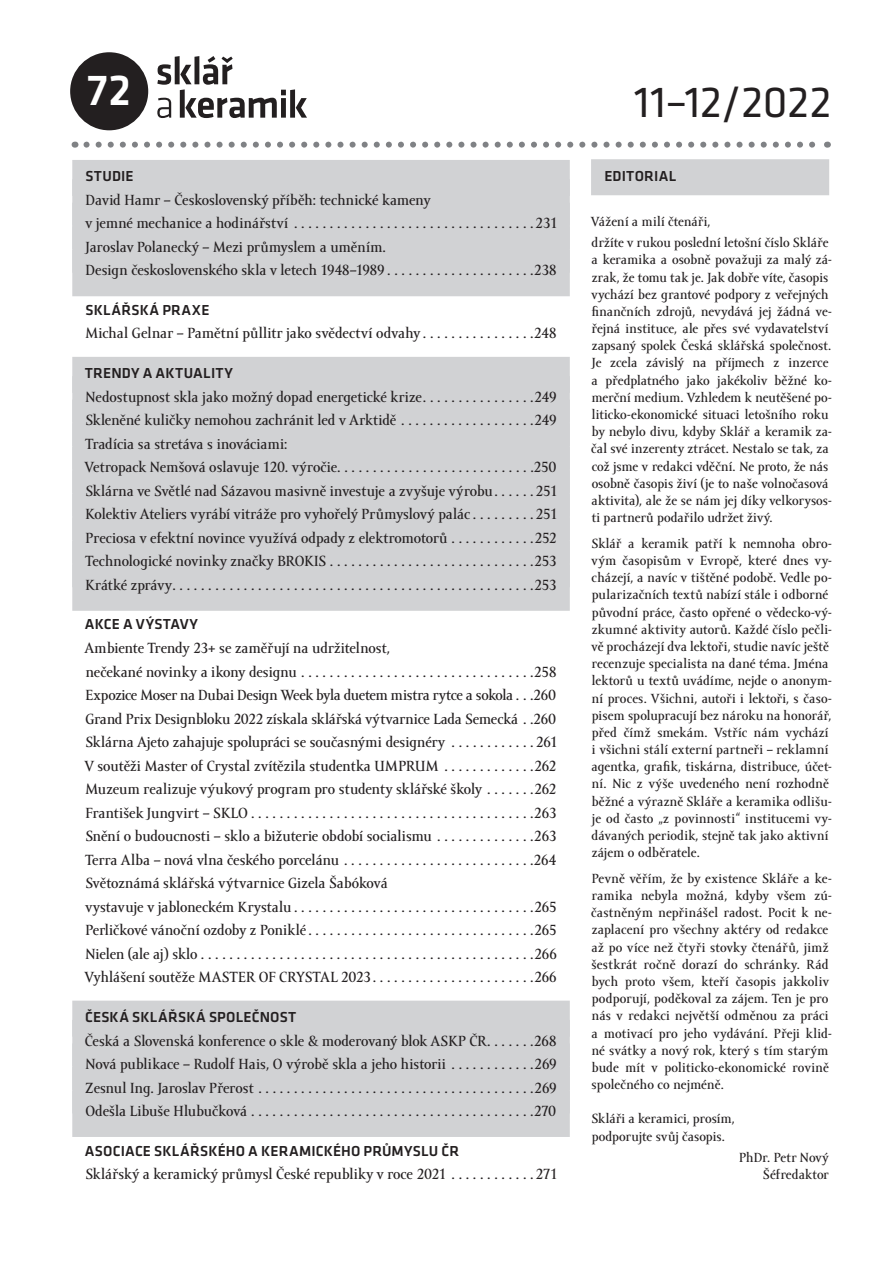
<style>
.page{position:relative;width:893px;height:1263px;background:#fff}
.page>*{position:absolute;margin:0;border:0;box-sizing:border-box;transform-origin:0 0}
.t1{font:45px "Klavika Basic";letter-spacing:-.005em;color:#231f20}
.t2{font:500 45px "Klavika Basic";color:#fff}
.t3{font:15px/23.5px "Amor Serif Text Pro";color:#231f20}
.t4{font:500 15px "Klavika Basic";letter-spacing:.015em;color:#231f20}
.t5{font:13.5px/17.2px "Amor Serif Text Pro";letter-spacing:.01em;color:#231f20}
</style>
<div class="page">
<div style="left:72px;top:160px;width:498px;height:36px;background:#d1d2d4"></div>
<div style="left:72px;top:179px;width:498px;height:47px;background:#d1d2d4"></div>
<div style="left:72px;top:226px;width:498px;height:47px;background:#d1d2d4"></div>
<div style="left:72px;top:250px;width:498px;height:46px;background:#d1d2d4"></div>
<div style="left:72px;top:357px;width:498px;height:36px;background:#d1d2d4"></div>
<div style="left:72px;top:376px;width:498px;height:47px;background:#d1d2d4"></div>
<div style="left:72px;top:423px;width:498px;height:47px;background:#d1d2d4"></div>
<div style="left:72px;top:470px;width:498px;height:47px;background:#d1d2d4"></div>
<div style="left:72px;top:517px;width:498px;height:47px;background:#d1d2d4"></div>
<div style="left:72px;top:564px;width:498px;height:47px;background:#d1d2d4"></div>
<div style="left:72px;top:1001px;width:498px;height:36px;background:#d1d2d4"></div>
<div style="left:72px;top:1020px;width:498px;height:46px;background:#d1d2d4"></div>
<div style="left:72px;top:1043px;width:498px;height:47px;background:#d1d2d4"></div>
<div style="left:72px;top:1090px;width:498px;height:47px;background:#d1d2d4"></div>
<div style="left:591px;top:159px;width:238px;height:36px;background:#d1d2d4"></div>
<svg style="left:86px;top:142px;width:730px;height:6px"></svg>
<svg style="left:157px;top:56px;width:150px;height:62px"></svg>
<div style="left:70px;top:52px;width:78px;height:78px;background:#231f20;border-radius:50%"></div>
<h1 class="t2" style="left:87px;top:73px;width:45px">72</h1>
<p class="t4" style="left:86px;top:170px;width:50px">STUDIE</p>
<p class="t3" style="left:85px;top:189px;width:473px">David Hamr – Československý příběh: technické kameny<br>v jemné mechanice a hodinářství . . . . . . . . . . . . . . . . . . . . . . . . . . . . . . . . . . 231<br>Jaroslav Polanecký – Mezi průmyslem a uměním.<br>Design československého skla v letech 1948–1989 . . . . . . . . . . . . . . . . . . . . .238</p>
<p class="t4" style="left:86px;top:304px;width:125px">SKLÁŘSKÁ PRAXE</p>
<p class="t3" style="left:85px;top:323px;width:473px">Michal Gelnar – Pamětní půllitr jako svědectví odvahy . . . . . . . . . . . . . . . .248</p>
<p class="t4" style="left:85px;top:367px;width:150px">TRENDY A AKTUALITY</p>
<p class="t3" style="left:85px;top:386px;width:474px">Nedostupnost skla jako možný dopad energetické krize . . . . . . . . . . . . . . . .249<br>Skleněné kuličky nemohou zachránit led v Arktidě . . . . . . . . . . . . . . . . . . .249<br>Tradícia sa stretáva s inováciami:<br>Vetropack Nemšová oslavuje 120. výročie. . . . . . . . . . . . . . . . . . . . . . . . . . . .250<br>Sklárna ve Světlé nad Sázavou masivně investuje a zvyšuje výrobu . . . . . . 251<br>Kolektiv Ateliers vyrábí vitráže pro vyhořelý Průmyslový palác . . . . . . . . . 251<br>Preciosa v efektní novince využívá odpady z elektromotorů . . . . . . . . . . . .252<br>Technologické novinky značky BROKIS . . . . . . . . . . . . . . . . . . . . . . . . . . . . .253<br>Krátké zprávy . . . . . . . . . . . . . . . . . . . . . . . . . . . . . . . . . . . . . . . . . . . . . . . . . . .253</p>
<p class="t4" style="left:85px;top:619px;width:115px">AKCE A VÝSTAVY</p>
<p class="t3" style="left:85px;top:637px;width:474px">Ambiente Trendy 23+ se zaměřují na udržitelnost,<br>nečekané novinky a ikony designu . . . . . . . . . . . . . . . . . . . . . . . . . . . . . . . . .258<br>Expozice Moser na Dubai Design Week byla duetem mistra rytce a sokola . . .260<br>Grand Prix Designbloku 2022 získala sklářská výtvarnice Lada Semecká . .260<br>Sklárna Ajeto zahajuje spolupráci se současnými designéry . . . . . . . . . . . . 261<br>V soutěži Master of Crystal zvítězila studentka UMPRUM . . . . . . . . . . . . .262<br>Muzeum realizuje výukový program pro studenty sklářské školy . . . . . . .262<br>František Jungvirt – SKLO . . . . . . . . . . . . . . . . . . . . . . . . . . . . . . . . . . . . . . . .263<br>Snění o budoucnosti – sklo a bižuterie období socialismu . . . . . . . . . . . . . .263<br>Terra Alba – nová vlna českého porcelánu . . . . . . . . . . . . . . . . . . . . . . . . . . .264<br>Světoznámá sklářská výtvarnice Gizela Šabóková<br>vystavuje v jabloneckém Krystalu . . . . . . . . . . . . . . . . . . . . . . . . . . . . . . . . . .265<br>Perličkové vánoční ozdoby z Poniklé . . . . . . . . . . . . . . . . . . . . . . . . . . . . . . . .265<br>Nielen (ale aj) sklo . . . . . . . . . . . . . . . . . . . . . . . . . . . . . . . . . . . . . . . . . . . . . . .266<br>Vyhlášení soutěže MASTER OF CRYSTAL 2023 . . . . . . . . . . . . . . . . . . . . . . .266</p>
<p class="t4" style="left:85px;top:1011px;width:213px">ČESKÁ SKLÁŘSKÁ SPOLEČNOST</p>
<p class="t3" style="left:85px;top:1030px;width:473px;text-align:justify">Česká a Slovenská konference o skle &amp; moderovaný blok ASKP ČR . . . . . . .268<br>Nová publikace – Rudolf Hais, O výrobě skla a jeho historii . . . . . . . . . . . .269<br>Zesnul Ing. Jaroslav Přerost . . . . . . . . . . . . . . . . . . . . . . . . . . . . . . . . . . . . . . .269<br>Odešla Libuše Hlubučková . . . . . . . . . . . . . . . . . . . . . . . . . . . . . . . . . . . . . . . .270</p>
<p class="t4" style="left:85px;top:1145px;width:376px">ASOCIACE SKLÁŘSKÉHO A KERAMICKÉHO PRŮMYSLU ČR</p>
<p class="t3" style="left:85px;top:1164px;width:474px">Sklářský a keramický průmysl České republiky v roce 2021 . . . . . . . . . . . . 271</p>
<h1 class="t1" style="left:634px;top:85px;width:199px">11–12/2022</h1>
<p class="t4" style="left:604px;top:170px;width:73px">EDITORIAL</p>
<p class="t5" style="left:591px;top:212px;width:239px;line-height:21.5px">Vážení a milí čtenáři,<br>držíte v rukou poslední letošní číslo Skláře</p>
<p class="t5" style="left:591px;top:252px;width:242px">a keramika a osobně považuji za malý zá&shy;zrak, že tomu tak je. Jak dobře víte, časopis vychází bez grantové podpory z veřejných finančních zdrojů, nevydává jej žádná ve&shy;řejná instituce, ale přes své vydavatelství zapsaný spolek Česká sklářská společnost.<br>Je zcela závislý na příjmech z inzerce a předplatného jako jakékoliv běžné ko&shy;merční medium. Vzhledem k neutěšené po&shy;liticko-ekonomické situaci letošního roku by nebylo divu, kdyby Sklář a keramik za&shy;čal své inzerenty ztrácet. Nestalo se tak, za což jsme v redakci vděční. Ne proto, že nás osobně časopis živí (je to naše volnočasová aktivita), ale že se nám jej díky velkorysos&shy;ti partnerů podařilo udržet živý.</p>
<p class="t5" style="left:591px;top:536px;width:242px">Sklář a keramik patří k nemnoha obro&shy;vým časopisům v Evropě, které dnes vy&shy;cházejí, a navíc v tištěné podobě. Vedle po&shy;pularizačních textů nabízí stále i odborné původní práce, často opřené o vědecko-vý&shy;zkumné aktivity autorů. Každé číslo pečli&shy;vě procházejí dva lektoři, studie navíc ještě recenzuje specialista na dané téma. Jména lektorů u textů uvádíme, nejde o anonym&shy;ní proces. Všichni, autoři i lektoři, s časo&shy;pisem spolupracují bez nároku na honorář, před čímž smekám. Vstříc nám vychází i všichni stálí externí partneři – reklamní agentka, grafik, tiskárna, distribuce, účet&shy;ní. Nic z výše uvedeného není rozhodně běžné a výrazně Skláře a keramika odlišu&shy;je od často „z povinnosti“ institucemi vy&shy;dávaných periodik, stejně tak jako aktivní zájem o odběratele.</p>
<p class="t5" style="left:591px;top:871px;width:242px">Pevně věřím, že by existence Skláře a ke&shy;ramika nebyla možná, kdyby všem zú&shy;častněným nepřinášel radost. Pocit k ne&shy;zaplacení pro všechny aktéry od redakce až po více než čtyři stovky čtenářů, jimž šestkrát ročně dorazí do schránky. Rád bych proto všem, kteří časopis jakkoliv podporují, poděkoval za zájem. Ten je pro nás v redakci největší odměnou za práci a motivací pro jeho vydávání. Přeji klid&shy;né svátky a nový rok, který s tím starým bude mít v politicko-ekonomické rovině společného co nejméně.</p>
<p class="t5" style="left:591px;top:1111px;width:145px">Skláři a keramici, prosím, podporujte svůj časopis.</p>
<p class="t5" style="left:739px;top:1150px;width:91px;text-align:right">PhDr. Petr Nový<br>Šéfredaktor</p>
</div>
